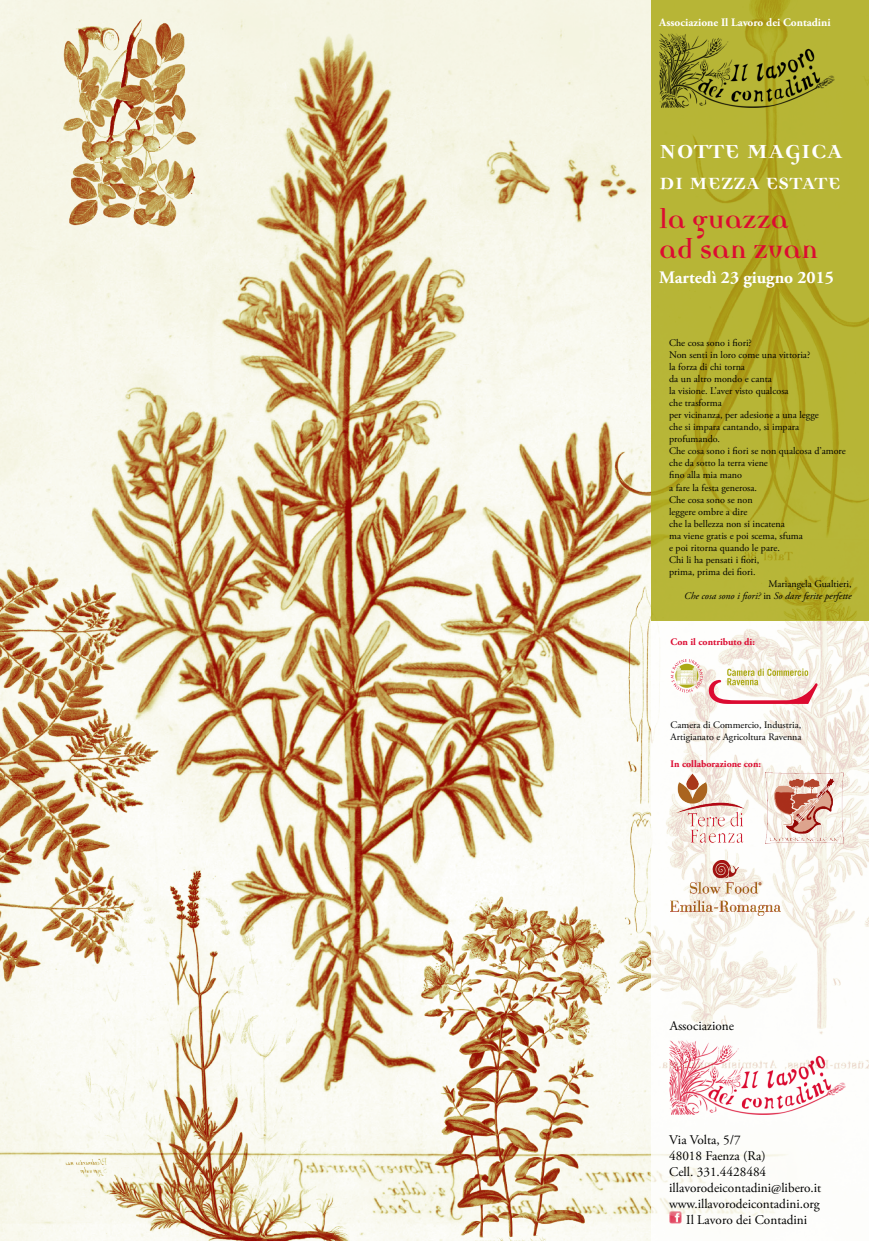
<style>
.page{position:relative;width:869px;height:1241px;background:#fff}
.page>*{position:absolute;margin:0;border:0;box-sizing:border-box;transform-origin:0 0}
.t1{font:700 30.62px "Democratica";color:#fff}
.t2{font:700 30.1px/30.1px "Democratica";color:#dc0b31}
.t3{font:700 26.25px "Democratica";color:#fff}
.t4{font:700 17.5px "Adobe Garamond Pro";color:#fff}
.t5{font:13.21px "Adobe Garamond Pro";color:#000}
.t6{font:700 11.38px "Adobe Garamond Pro";color:#fff}
.t7{font:10.06px "Adobe Garamond Pro";color:#000}
.t8{font:italic 10.06px "Adobe Garamond Pro";color:#000}
.t9{font:9.89px/11.9px "Adobe Garamond Pro";color:#000}
.t10{font:700 9.89px "Adobe Garamond Pro";color:#dc0b31}
.s1{font-style:normal}
</style>
<div class="page">
<img style="left:0;top:0;width:651px;height:1240px">
<svg style="left:651px;top:620px;width:217px;height:604px"></svg>
<svg style="left:651px;top:0;width:217px;height:620px;background:#b5b132"></svg>
<svg style="left:668px;top:1211px;width:13px;height:12px"></svg>
<svg style="left:670px;top:659px;width:32px;height:33px"></svg>
<svg style="left:708px;top:668px;width:109px;height:35px"></svg>
<img style="left:670px;top:769px;width:78px;height:77px">
<img style="left:765px;top:772px;width:77px;height:71px">
<img style="left:670px;top:860px;width:110px;height:55px">
<img style="left:659px;top:33px;width:175px;height:74px">
<img style="left:669px;top:1040px;width:175px;height:74px">
<p class="t6" style="left:659px;top:15px;width:173px">Associazione Il Lavoro dei Contadini</p>
<h1 class="t1" style="left:659px;top:135px;width:185px">Notte magica</h1>
<h3 class="t3" style="left:659px;top:170px;width:183px">di mezza estate</h3>
<h2 class="t2" style="left:659px;top:207px;width:161px">la guazza ad san Zvan</h2>
<h3 class="t4" style="left:659px;top:268px;width:176px">Martedì 23 giugno 2015</h3>
<p class="t7" style="left:668px;top:336px;width:84px">Che cosa sono i fiori?</p>
<p class="t7" style="left:668px;top:348px;width:142px">Non senti in loro come una vittoria?</p>
<p class="t7" style="left:668px;top:360px;width:77px">la forza di chi torna</p>
<p class="t7" style="left:668px;top:372px;width:104px">da un altro mondo e canta</p>
<p class="t7" style="left:668px;top:384px;width:121px">la visione. L’aver visto qualcosa</p>
<p class="t7" style="left:668px;top:396px;width:54px">che trasforma</p>
<p class="t7" style="left:668px;top:409px;width:151px">per vicinanza, per adesione a una legge</p>
<p class="t7" style="left:668px;top:421px;width:131px">che si impara cantando, si impara</p>
<p class="t7" style="left:668px;top:433px;width:52px">profumando.</p>
<p class="t7" style="left:668px;top:445px;width:178px">Che cosa sono i fiori se non qualcosa d’amore</p>
<p class="t7" style="left:668px;top:457px;width:100px">che da sotto la terra viene</p>
<p class="t7" style="left:668px;top:469px;width:74px">fino alla mia mano</p>
<p class="t7" style="left:668px;top:481px;width:89px">a fare la festa generosa.</p>
<p class="t7" style="left:668px;top:493px;width:85px">Che cosa sono se non</p>
<p class="t7" style="left:668px;top:505px;width:80px">leggere ombre a dire</p>
<p class="t7" style="left:668px;top:517px;width:117px">che la bellezza non si incatena</p>
<p class="t7" style="left:668px;top:529px;width:135px">ma viene gratis e poi scema, sfuma</p>
<p class="t7" style="left:668px;top:541px;width:112px">e poi ritorna quando le pare.</p>
<p class="t7" style="left:668px;top:553px;width:92px">Chi li ha pensati i fiori,</p>
<p class="t7" style="left:668px;top:566px;width:88px">prima, prima dei fiori.</p>
<p class="t7" style="left:768px;top:578px;width:85px">Mariangela Gualtieri,</p>
<p class="t8" style="left:684px;top:590px;width:169px">Che cosa sono i fiori? <span class="s1">in</span> So dare ferite perfette</p>
<p class="t10" style="left:670px;top:636px;width:86px">Con il contributo di:</p>
<p class="t9" style="left:670px;top:719px;width:132px">Camera di Commercio, Industria,<br>Artigianato e Agricoltura Ravenna</p>
<p class="t10" style="left:670px;top:757px;width:92px">In collaborazione con:</p>
<h3 class="t5" style="left:669px;top:1017px;width:66px">Associazione</h3>
<h3 class="t5" style="left:668px;top:1131px;width:73px">Via Volta, 5/7</h3>
<h3 class="t5" style="left:668px;top:1147px;width:98px">48018 Faenza (Ra)</h3>
<h3 class="t5" style="left:668px;top:1163px;width:99px">Cell. 331.4428484</h3>
<h3 class="t5" style="left:668px;top:1179px;width:153px">illavorodeicontadini@libero.it</h3>
<h3 class="t5" style="left:668px;top:1195px;width:152px">www.illavorodeicontadini.org</h3>
<h3 class="t5" style="left:686px;top:1211px;width:122px">Il Lavoro dei Contadini</h3>
</div>
